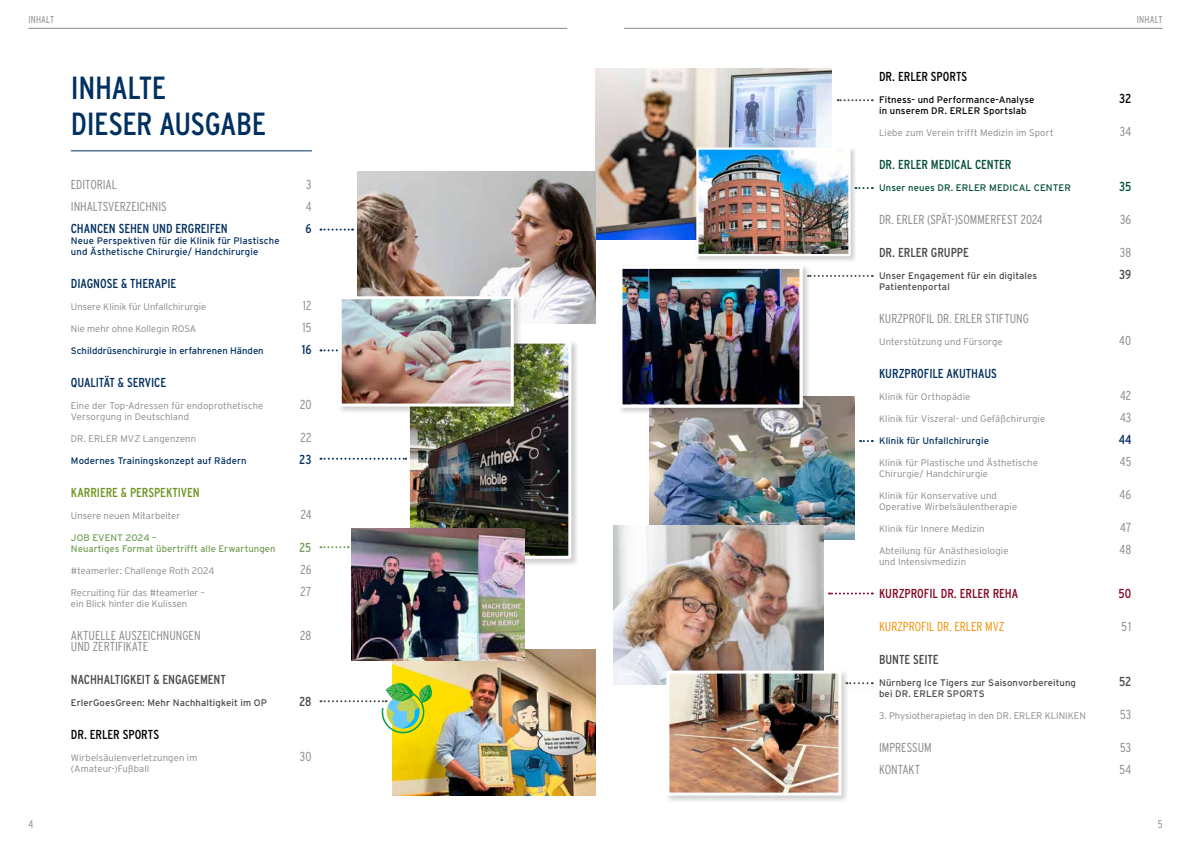
<style>
.page{position:relative;width:1191px;height:842px;background:#fff}
.page>*{position:absolute;margin:0;border:0;box-sizing:border-box;transform-origin:0 0}
.t1{font:32px/36px "Interstate Condensed";letter-spacing:-.015em;color:#003060}
.t2{font:300 13px/22px "Interstate Condensed";letter-spacing:-.005em;color:#878786}
.t3{font:13px "Interstate Condensed";letter-spacing:-.005em;color:#003060}
.t4{font:13px "Interstate Condensed";letter-spacing:-.005em;color:#494948}
.t5{font:13px "Interstate Condensed";letter-spacing:-.005em;color:#000}
.t6{font:13px "Interstate Condensed";letter-spacing:-.005em;color:#870925}
.t7{font:13px "Interstate Condensed";letter-spacing:-.005em;color:#004e38}
.t8{font:13px "Interstate Condensed";letter-spacing:-.005em;color:#6e941d}
.t9{font:300 13px "Interstate Condensed";letter-spacing:-.005em;color:#f38f00}
.t10{font:13px "Interstate Condensed";color:#76a15b}
.t11{font:300 11px "Interstate Condensed";color:#878786}
.t12{font:300 10px "Interstate Condensed";letter-spacing:.02em;color:#878786}
.t13{font:300 9.5px/11px "Interstate";letter-spacing:.01em;color:#878786}
.t14{font:9.5px/11px "Interstate";letter-spacing:.01em;color:#003060}
.t15{font:9.5px/11px "Interstate";letter-spacing:.015em;color:#494948}
.t16{font:9.5px/11px "Interstate";letter-spacing:.01em;color:#000}
.t17{font:9.5px/11px "Interstate";letter-spacing:.005em;color:#76a15b}
.t18{font:9.5px "Interstate";letter-spacing:.005em;color:#004e38}
</style>
<div class="page">
<hr style="left:624px;top:28px;width:538px;height:1px;background:#878786">
<hr style="left:28px;top:28px;width:539px;height:1px;background:#878786">
<hr style="left:71px;top:150px;width:241px;height:1px;background:#003060">
<img style="left:649px;top:397px;width:205px;height:142px">
<img style="left:595px;top:68px;width:236px;height:171px">
<svg style="left:857px;top:187px;width:15px;height:2px"></svg>
<div style="left:695px;top:146px;width:162px;height:117px;background:#000;opacity:.2"></div>
<img style="left:699px;top:150px;width:148px;height:103px">
<div style="left:696px;top:147px;width:154px;height:109px;border:2px solid #fff"></div>
<svg style="left:860px;top:440px;width:12px;height:2px"></svg>
<img style="left:357px;top:171px;width:238px;height:153px">
<img style="left:392px;top:650px;width:203px;height:146px">
<img style="left:614px;top:526px;width:209px;height:158px">
<svg style="left:320px;top:458px;width:85px;height:2px"></svg>
<svg style="left:837px;top:99px;width:35px;height:2px"></svg>
<div style="left:844px;top:681px;width:37px;height:11px;background:#fbfbfb"></div>
<svg style="left:850px;top:682px;width:22px;height:2px"></svg>
<svg style="left:320px;top:546px;width:29px;height:2px"></svg>
<svg style="left:320px;top:349px;width:17px;height:2px"></svg>
<svg style="left:320px;top:229px;width:33px;height:2px"></svg>
<div style="left:826px;top:591px;width:55px;height:12px;background:#000;opacity:.2"></div>
<svg style="left:829px;top:592px;width:43px;height:2px"></svg>
<div style="left:405px;top:339px;width:174px;height:227px;background:#000;opacity:.2"></div>
<img style="left:411px;top:345px;width:156px;height:210px">
<div style="left:407px;top:341px;width:164px;height:218px;border:3px solid #fff"></div>
<div style="left:337px;top:294px;width:186px;height:121px;background:#000;opacity:.2"></div>
<img style="left:343px;top:300px;width:167px;height:103px">
<div style="left:339px;top:296px;width:175px;height:111px;border:3px solid #fff"></div>
<div style="left:664px;top:669px;width:186px;height:135px;background:#000;opacity:.2"></div>
<img style="left:670px;top:675px;width:167px;height:117px">
<div style="left:666px;top:671px;width:175px;height:125px;border:3px solid #fff"></div>
<img style="left:351px;top:529px;width:173px;height:132px">
<svg style="left:320px;top:683px;width:112px;height:50px"></svg>
<div style="left:617px;top:264px;width:193px;height:151px;background:#000;opacity:.2"></div>
<img style="left:623px;top:270px;width:175px;height:134px">
<div style="left:619px;top:266px;width:183px;height:142px;border:3px solid #fff"></div>
<svg style="left:808px;top:275px;width:64px;height:2px"></svg>
<p class="t12" style="left:28px;top:14px;width:27px">INHALT</p>
<p class="t12" style="left:1136px;top:14px;width:27px">INHALT</p>
<h1 class="t1" style="left:71px;top:69px;width:197px">INHALTE<br>DIESER AUSGABE</h1>
<h2 class="t2" style="left:71px;top:174px;width:97px">EDITORIAL<br>INHALTSVERZEICHNIS</h2>
<h2 class="t3" style="left:71px;top:221px;width:158px">CHANCEN SEHEN UND ERGREIFEN</h2>
<p class="t14" style="left:71px;top:235px;width:210px">Neue Perspektiven für die Klinik für Plastische und Ästhetische Chirurgie/ Handchirurgie</p>
<h2 class="t3" style="left:71px;top:276px;width:107px">DIAGNOSE &amp; THERAPIE</h2>
<p class="t13" style="left:71px;top:301px;width:137px">Unsere Klinik für Unfallchirurgie</p>
<p class="t13" style="left:71px;top:323px;width:127px">Nie mehr ohne Kollegin ROSA</p>
<p class="t14" style="left:71px;top:345px;width:194px">Schilddrüsenchirurgie in erfahrenen Händen</p>
<h2 class="t3" style="left:71px;top:375px;width:97px">QUALITÄT &amp; SERVICE</h2>
<p class="t13" style="left:71px;top:400px;width:194px">Eine der Top-Adressen für endoprothetische<br>Versorgung in Deutschland</p>
<p class="t13" style="left:71px;top:433px;width:127px">DR. ERLER MVZ Langenzenn</p>
<p class="t14" style="left:71px;top:455px;width:177px">Modernes Trainingskonzept auf Rädern</p>
<h2 class="t8" style="left:71px;top:485px;width:130px">KARRIERE &amp; PERSPEKTIVEN</h2>
<p class="t13" style="left:71px;top:510px;width:111px">Unsere neuen Mitarbeiter</p>
<p class="t17" style="left:71px;top:532px;width:206px">JOB EVENT 2024 –<br>Neuartiges Format übertrifft alle Erwartungen</p>
<p class="t13" style="left:71px;top:565px;width:145px">#teamerler: Challenge Roth 2024</p>
<p class="t13" style="left:71px;top:587px;width:135px">Recruiting für das #teamerler – ein Blick hinter die Kulissen</p>
<h2 class="t2" style="left:71px;top:630px;width:131px;line-height:11px">AKTUELLE AUSZEICHNUNGEN<br>UND ZERTIFIKATE</h2>
<h2 class="t4" style="left:71px;top:672px;width:156px">NACHHALTIGKEIT &amp; ENGAGEMENT</h2>
<p class="t15" style="left:71px;top:697px;width:198px">ErlerGoesGreen: Mehr Nachhaltigkeit im OP</p>
<h2 class="t5" style="left:71px;top:727px;width:90px">DR. ERLER SPORTS</h2>
<p class="t13" style="left:71px;top:752px;width:128px">Wirbelsäulenverletzungen im (Amateur-)Fußball</p>
<h2 class="t2" style="left:306px;top:173px;width:7px">3<br>4</h2>
<h2 class="t3" style="left:305px;top:221px;width:8px">6</h2>
<h2 class="t2" style="left:302px;top:294px;width:10px">12<br>15</h2>
<h2 class="t3" style="left:302px;top:342px;width:11px">16</h2>
<h2 class="t2" style="left:300px;top:393px;width:13px">20</h2>
<h2 class="t2" style="left:300px;top:426px;width:12px">22</h2>
<h2 class="t3" style="left:299px;top:452px;width:14px">23</h2>
<h2 class="t2" style="left:301px;top:503px;width:12px">24</h2>
<h2 class="t10" style="left:299px;top:540px;width:14px">25</h2>
<h2 class="t2" style="left:300px;top:558px;width:13px">26<br>27</h2>
<h2 class="t2" style="left:300px;top:624px;width:13px">28</h2>
<h2 class="t4" style="left:299px;top:694px;width:14px">28</h2>
<h2 class="t2" style="left:300px;top:745px;width:13px">30</h2>
<h2 class="t5" style="left:879px;top:69px;width:90px">DR. ERLER SPORTS</h2>
<p class="t16" style="left:879px;top:94px;width:157px">Fitness- und Performance-Analyse in unserem DR. ERLER Sportslab</p>
<p class="t13" style="left:879px;top:127px;width:176px">Liebe zum Verein trifft Medizin im Sport</p>
<h2 class="t7" style="left:879px;top:157px;width:134px">DR. ERLER MEDICAL CENTER</h2>
<p class="t18" style="left:879px;top:182px;width:193px">Unser neues DR. ERLER MEDICAL CENTER</p>
<h2 class="t2" style="left:879px;top:208px;width:165px">DR. ERLER (SPÄT-)SOMMERFEST 2024</h2>
<h2 class="t4" style="left:879px;top:245px;width:91px">DR. ERLER GRUPPE</h2>
<p class="t15" style="left:879px;top:270px;width:160px">Unser Engagement für ein digitales<br>Patientenportal</p>
<h2 class="t2" style="left:879px;top:307px;width:151px">KURZPROFIL DR. ERLER STIFTUNG</h2>
<p class="t13" style="left:879px;top:336px;width:125px">Unterstützung und Fürsorge</p>
<h2 class="t3" style="left:879px;top:366px;width:119px">KURZPROFILE AKUTHAUS</h2>
<p class="t13" style="left:879px;top:391px;width:93px">Klinik für Orthopädie</p>
<p class="t13" style="left:879px;top:413px;width:168px">Klinik für Viszeral- und Gefäßchirurgie</p>
<p class="t14" style="left:879px;top:435px;width:111px">Klinik für Unfallchirurgie</p>
<p class="t13" style="left:879px;top:457px;width:160px">Klinik für Plastische und Ästhetische<br>Chirurgie/ Handchirurgie</p>
<p class="t13" style="left:879px;top:490px;width:140px">Klinik für Konservative und<br>Operative Wirbelsäulentherapie</p>
<p class="t13" style="left:879px;top:523px;width:107px">Klinik für Innere Medizin</p>
<p class="t13" style="left:879px;top:545px;width:131px">Abteilung für Anästhesiologie und Intensivmedizin</p>
<h2 class="t6" style="left:879px;top:586px;width:141px">KURZPROFIL DR. ERLER REHA</h2>
<h2 class="t9" style="left:879px;top:619px;width:127px">KURZPROFIL DR. ERLER MVZ</h2>
<h2 class="t4" style="left:879px;top:652px;width:61px">BUNTE SEITE</h2>
<p class="t15" style="left:879px;top:677px;width:198px">Nürnberg Ice Tigers zur Saisonvorbereitung bei DR. ERLER SPORTS</p>
<p class="t13" style="left:879px;top:710px;width:208px">3. Physiotherapietag in den DR. ERLER KLINIKEN</p>
<h2 class="t2" style="left:879px;top:736px;width:54px">IMPRESSUM<br>KONTAKT</h2>
<h2 class="t5" style="left:1119px;top:91px;width:14px">32</h2>
<h2 class="t2" style="left:1119px;top:121px;width:13px">34</h2>
<h2 class="t7" style="left:1119px;top:179px;width:14px">35</h2>
<h2 class="t2" style="left:1120px;top:209px;width:13px">36</h2>
<h2 class="t2" style="left:1120px;top:242px;width:13px">38</h2>
<h2 class="t4" style="left:1119px;top:267px;width:14px">39</h2>
<h2 class="t2" style="left:1119px;top:330px;width:14px">40</h2>
<h2 class="t2" style="left:1120px;top:385px;width:13px">42<br>43</h2>
<h2 class="t3" style="left:1118px;top:432px;width:14px">44</h2>
<h2 class="t2" style="left:1120px;top:451px;width:13px">45</h2>
<h2 class="t2" style="left:1119px;top:484px;width:13px">46</h2>
<h2 class="t2" style="left:1119px;top:517px;width:13px">47<br>48</h2>
<h2 class="t6" style="left:1118px;top:586px;width:14px">50</h2>
<h2 class="t2" style="left:1121px;top:616px;width:11px">51</h2>
<h2 class="t4" style="left:1119px;top:674px;width:14px">52</h2>
<h2 class="t2" style="left:1120px;top:704px;width:13px">53</h2>
<h2 class="t2" style="left:1119px;top:737px;width:13px">53<br>54</h2>
<p class="t11" style="left:28px;top:818px;width:6px">4</p>
<p class="t11" style="left:1157px;top:818px;width:6px">5</p>
</div>
